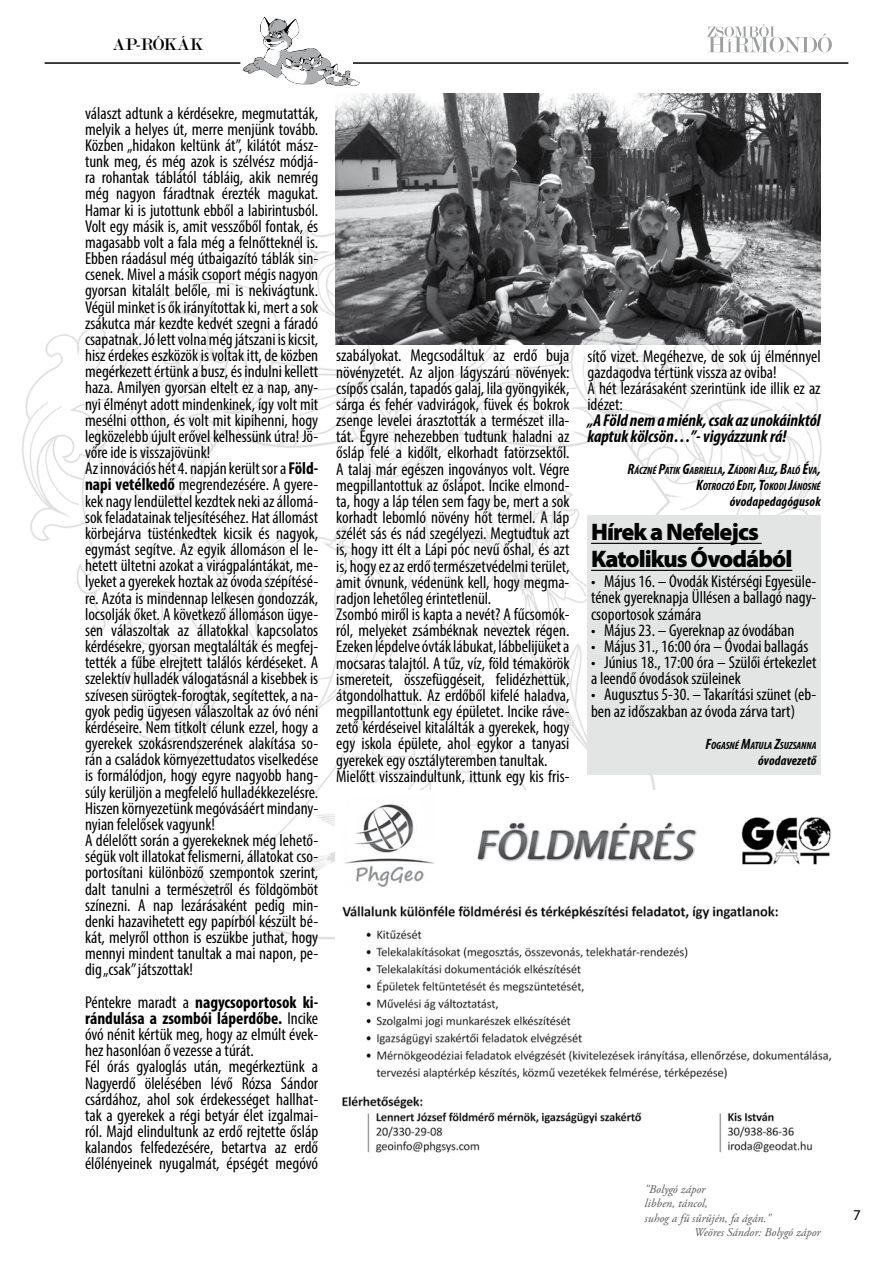
<style>
.page{position:relative;width:893px;height:1263px;background:#fff}
.page>*{position:absolute;margin:0;border:0;box-sizing:border-box;transform-origin:0 0}
.t1{font:900 24px/27px "Myriad Pro";letter-spacing:-.04em;color:#000}
.t2{font:18px "Modern";letter-spacing:.015em;color:#000}
.t3{font:condensed 17.25px/16.2px "Myriad Pro";color:#000}
.t4{font:italic 700 condensed 17.25px/16.2px "Myriad Pro";color:#000}
.t5{font:15px "Myriad Pro";color:#000}
.t6{font:italic 700 condensed 13.5px "Myriad Pro";letter-spacing:.01em;color:#000}
.t7{font:italic 12px "Adobe Garamond Pro";color:#58585a}
.t8{font:italic 700 condensed 10.5px/16.2px "Myriad Pro";color:#000;text-align:right}
.s1{font-weight:700}
.s2{font-size:15px}
</style>
<div class="page">
<hr style="left:353px;top:62px;width:495px;height:2px;background:#000">
<hr style="left:45px;top:62px;width:195px;height:2px;background:#000">
<svg style="left:707px;top:24px;width:125px;height:28px"></svg>
<svg style="left:243px;top:17px;width:117px;height:69px"></svg>
<img style="left:22px;top:106px;width:800px;height:834px">
<div style="left:587px;top:537px;width:234px;height:238px;background:#e3e4e4"></div>
<div style="left:587px;top:515px;width:234px;height:58px;background:#e3e4e4"></div>
<hr style="left:591px;top:543px;width:171px;height:1px;background:#000">
<hr style="left:591px;top:570px;width:201px;height:1px;background:#000">
<img style="left:336px;top:94px;width:485px;height:250px">
<img style="left:336px;top:791px;width:496px;height:362px">
<p class="t2" style="left:112px;top:35px;width:92px">ap-rókák</p>
<p class="t3" style="left:85px;top:105px;width:235px">választ adtunk a kérdésekre, megmutatták, melyik a helyes út, merre menjünk tovább.<br>Közben „hidakon keltünk át”, kilátót mász&shy;tunk meg, és még azok is szélvész módjá&shy;ra rohantak táblától tábláig, akik nemrég még nagyon fáradtnak érezték magukat.<br>Hamar ki is jutottunk ebből a labirintusból.<br>Volt egy másik is, amit vesszőből fontak, és magasabb volt a fala még a felnőtteknél is.<br>Ebben ráadásul még útbaigazító táblák sin&shy;csenek. Mivel a másik csoport mégis nagyon gyorsan kitalált belőle, mi is nekivágtunk.<br>Végül minket is ők irányítottak ki, mert a sok zsákutca már kezdte kedvét szegni a fáradó csapatnak. Jó lett volna még játszani is kicsit, hisz érdekes eszközök is voltak itt, de közben megérkezett értünk a busz, és indulni kellett haza. Amilyen gyorsan eltelt ez a nap, an - nyi élményt adott mindenkinek, így volt mit mesélni otthon, és volt mit kipihenni, hogy legközelebb újult erővel kelhessünk útra! Jö&shy;vőre ide is visszajövünk!<br>Az innovációs hét 4. napján került sor a <span class="s1">Föld&shy;napi vetélkedő</span> megrendezésére. A gyere&shy;kek nagy lendülettel kezdtek neki az állomá&shy;sok feladatainak teljesítéséhez. Hat állomást körbejárva tüsténkedtek kicsik és nagyok, egymást segítve. Az egyik állomáson el le&shy;hetett ültetni azokat a virágpalántákat, me&shy;lyeket a gyerekek hoztak az óvoda szépítésé&shy;re. Azóta is mindennap lelkesen gondozzák, locsolják őket. A következő állomáson ügye&shy;sen válaszoltak az állatokkal kapcsolatos kérdésekre, gyorsan megtalálták és megfej&shy;tették a fűbe elrejtett találós kérdéseket. A szelektív hulladék válogatásnál a kisebbek is szívesen sürögtek-forogtak, segítettek, a na&shy;gyok pedig ügyesen válaszoltak az óvó néni kérdéseire. Nem titkolt célunk ezzel, hogy a gyerekek szokásrendszerének alakítása so&shy;rán a családok környezettudatos viselkedése is formálódjon, hogy egyre nagyobb hang&shy;súly kerüljön a megfelelő hulladékkezelésre.<br>Hiszen környezetünk megóvásáért mindan - nyian felelősek vagyunk!<br>A délelőtt során a gyerekeknek még lehető&shy;ségük volt illatokat felismerni, állatokat cso&shy;portosítani különböző szempontok szerint, dalt tanulni a természetről és földgömböt színezni. A nap lezárásaként pedig min&shy;denki hazavihetett egy papírból készült bé&shy;kát, melyről otthon is eszükbe juthat, hogy mennyi mindent tanultak a mai napon, pe&shy;dig „csak” játszottak!</p>
<p class="t3" style="left:85px;top:994px;width:235px">Péntekre maradt a <span class="s1">nagycsoportosok ki&shy;rándulása a zsombói láperdőbe.</span> Incike óvó nénit kértük meg, hogy az elmúlt évek&shy;hez hasonlóan ő vezesse a túrát.<br>Fél órás gyaloglás után, megérkeztünk a Nagyerdő ölelésében lévő Rózsa Sándor csárdához, ahol sok érdekességet hallhat&shy;tak a gyerekek a régi betyár élet izgalmai&shy;ról. Majd elindultunk az erdő rejtette ősláp kalandos felfedezésére, betartva az erdő élőlényeinek nyugalmát, épségét megóvó</p>
<p class="t3" style="left:336px;top:347px;width:235px">szabályokat. Megcsodáltuk az erdő buja növényzetét. Az aljon lágyszárú növények: csípős csalán, tapadós galaj, lila gyöngyikék, sárga és fehér vadvirágok, füvek és bokrok zsenge levelei árasztották a természet illa&shy;tát. Egyre nehezebben tudtunk haladni az ősláp felé a kidőlt, elkorhadt fatörzsektől.<br>A talaj már egészen ingoványos volt. Végre megpillantottuk az őslápot. Incike elmond&shy;ta, hogy a láp télen sem fagy be, mert a sok korhadt lebomló növény hőt termel. A láp szélét sás és nád szegélyezi. Megtudtuk azt is, hogy itt élt a Lápi póc nevű őshal, és azt is, hogy ez az erdő természetvédelmi terület, amit óvnunk, védenünk kell, hogy megma&shy;radjon lehetőleg érintetlenül.<br>Zsombó miről is kapta a nevét? A fűcsomók&shy;ról, melyeket zsámbéknak neveztek régen.<br>Ezeken lépdelve óvták lábukat, lábbelijüket a mocsaras talajtól. A tűz, víz, föld témakörök ismereteit, összefüggéseit, felidézhettük, átgondolhattuk. Az erdőből kifelé haladva, megpillantottunk egy épületet. Incike ráve&shy;zető kérdéseivel kitalálták a gyerekek, hogy egy iskola épülete, ahol egykor a tanyasi gyerekek egy osztályteremben tanultak.<br>Mielőtt visszaindultunk, ittunk egy kis fris-</p>
<p class="t3" style="left:587px;top:348px;width:235px">sítő vizet. Megéhezve, de sok új élménnyel gazdagodva tértünk vissza az oviba!<br>A hét lezárásaként szerintünk ide illik ez az idézet:</p>
<p class="t4" style="left:587px;top:412px;width:235px">„A Föld nem a miénk, csak az unokáinktól kaptuk kölcsön…”- vigyázzunk rá!</p>
<p class="t8" style="left:628px;top:462px;width:195px"><span class="s2">R</span>ÁCZNÉ <span class="s2">P</span>ATIK <span class="s2">G</span>ABRIELLA<span class="s2">, Z</span>ÁDORI <span class="s2">A</span>LIZ<span class="s2">, B</span>ALÓ <span class="s2">É</span>VA<span class="s2">,<br>K</span>OTROCZÓ <span class="s2">E</span>DIT<span class="s2">, T</span>OKODI <span class="s2">J</span>ÁNOSNÉ</p>
<p class="t6" style="left:730px;top:494px;width:92px">óvodapedagógusok</p>
<h1 class="t1" style="left:591px;top:518px;width:203px">Hírek a Nefelejcs<br>Katolikus Óvodából</h1>
<p class="t3" style="left:591px;top:573px;width:227px;text-align:justify">• Május 16. – Óvodák Kistérségi Egyesüle&shy;tének gyereknapja Üllésen a ballagó nagy&shy;csoportosok számára</p>
<p class="t3" style="left:591px;top:622px;width:205px">• Május 23. – Gyereknap az óvodában</p>
<p class="t3" style="left:591px;top:638px;width:219px">• Május 31., 16:00 óra – Óvodai ballagás</p>
<p class="t3" style="left:591px;top:654px;width:227px">• Június 18., 17:00 óra – Szülői értekezlet a leendő óvodások szüleinek</p>
<p class="t3" style="left:591px;top:686px;width:227px">• Augusztus 5-30. – Takarítási szünet (eb&shy;ben az időszakban az óvoda zárva tart)</p>
<p class="t8" style="left:706px;top:737px;width:112px"><span class="s2">F</span>OGASNÉ <span class="s2">M</span>ATULA <span class="s2">Z</span>SUZSANNA</p>
<p class="t6" style="left:758px;top:752px;width:60px">óvodavezető</p>
<p class="t7" style="left:645px;top:1182px;width:62px">"Bolygó zápor</p>
<p class="t7" style="left:645px;top:1196px;width:65px">libben, táncol,</p>
<p class="t7" style="left:645px;top:1211px;width:128px">suhog a fű sűrűjén, fa ágán."</p>
<p class="t7" style="left:694px;top:1225px;width:128px">Weöres Sándor: Bolygó zápor</p>
<p class="t5" style="left:853px;top:1206px;width:9px">7</p>
</div>
